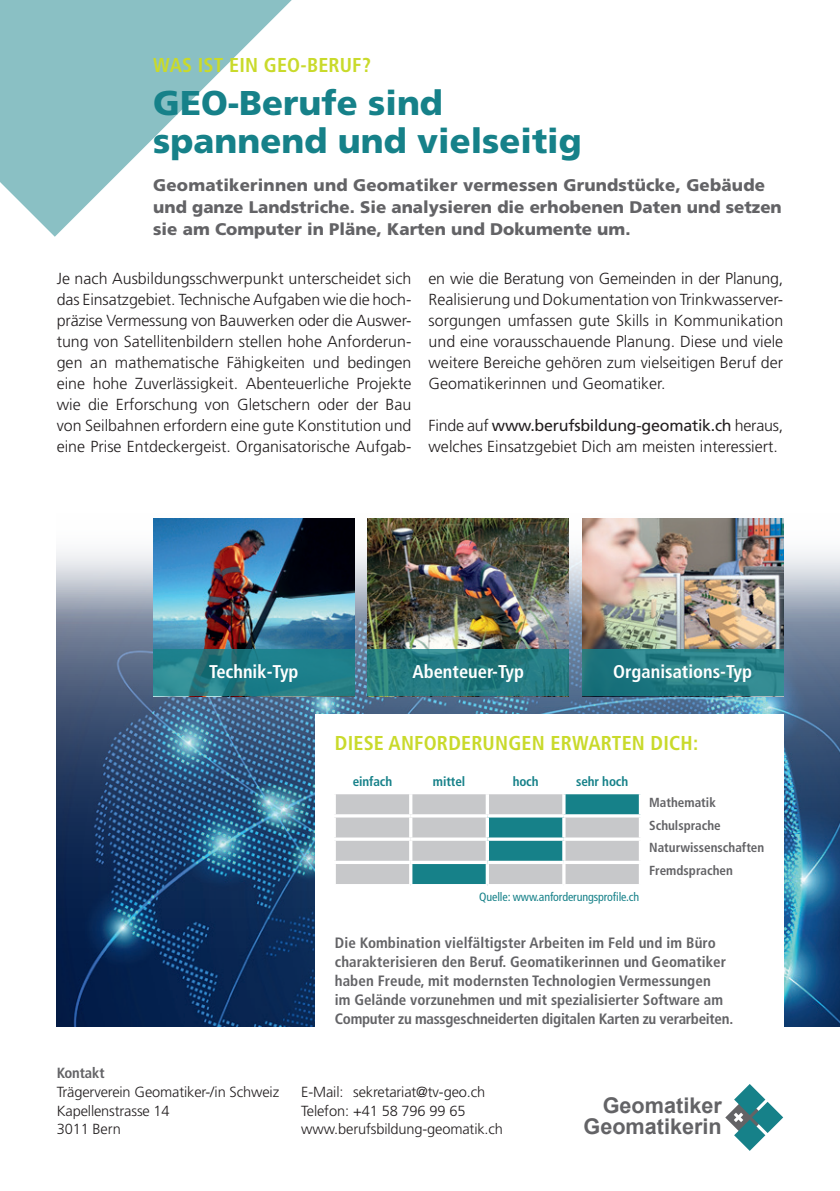
<style>
.page{position:relative;width:840px;height:1191px;background:#fff}
.page>*{position:absolute;margin:0;border:0;box-sizing:border-box;transform-origin:0 0}
.t1{font:900 34.4px/38.8px "Frutiger LT Std";color:#168189}
.t2{font:700 21.6px/21.6px "Arial";color:#636366;text-align:right}
.t3{font:700 condensed 20px "Frutiger LT Std";letter-spacing:.01em;color:#c9da2b}
.t4{font:700 condensed 18.4px "Frutiger LT Std";color:#fff}
.t5{font:900 16.8px/22px "Frutiger LT Std";color:#636366}
.t6{font:300 16px/21px "Frutiger LT Std";color:#231f20;text-align:justify}
.t7{font:700 condensed 15px/19px "Frutiger LT Std";letter-spacing:.005em;color:#636366}
.t8{font:700 condensed 14.8px "Frutiger LT Std";letter-spacing:-.01em;color:#636366}
.t9{font:300 14.6px/18.8px "Frutiger LT Std";letter-spacing:-.01em;color:#231f20}
.t10{font:700 condensed 13.2px/22.8px "Frutiger LT Std";color:#636366}
.t11{font:700 condensed 13.2px "Frutiger LT Std";letter-spacing:-.01em;color:#168189}
.t12{font:condensed 12px "Frutiger LT Std";letter-spacing:-.01em;color:#168189}
.s1{font-weight:400}
</style>
<div class="page">
<img style="left:57px;top:634px;width:782px;height:392px">
<svg style="left:56px;top:518px;width:783px;height:116px"></svg>
<svg style="left:0;top:0;width:292px;height:237px;fill:#8ac0c4"></svg>
<svg style="left:725px;top:1084px;width:57px;height:66px"></svg>
<img style="left:367px;top:518px;width:201px;height:131px">
<svg style="left:367px;top:649px;width:201px;height:47px;background:#247a7f"></svg>
<img style="left:153px;top:518px;width:201px;height:131px">
<svg style="left:153px;top:649px;width:201px;height:47px;background:#227e88"></svg>
<img style="left:582px;top:518px;width:200px;height:131px">
<svg style="left:582px;top:649px;width:200px;height:47px;background:#257d84"></svg>
<div style="left:315px;top:714px;width:467px;height:340px;background:#fff"></div>
<svg style="left:335px;top:794px;width:303px;height:90px;background:#9db8bb"></svg>
<hr style="left:409px;top:794px;width:3px;height:20px;background:#fff">
<hr style="left:485px;top:794px;width:3px;height:20px;background:#fff">
<hr style="left:562px;top:794px;width:3px;height:20px;background:#fff">
<hr style="left:409px;top:817px;width:3px;height:20px;background:#fff">
<hr style="left:485px;top:817px;width:3px;height:20px;background:#fff">
<hr style="left:562px;top:817px;width:3px;height:20px;background:#fff">
<hr style="left:409px;top:840px;width:3px;height:20px;background:#fff">
<hr style="left:485px;top:840px;width:3px;height:20px;background:#fff">
<hr style="left:562px;top:840px;width:3px;height:20px;background:#fff">
<hr style="left:409px;top:864px;width:3px;height:20px;background:#fff">
<hr style="left:485px;top:864px;width:3px;height:20px;background:#fff">
<hr style="left:562px;top:864px;width:3px;height:20px;background:#fff">
<hr style="left:332px;top:814px;width:78px;height:3px;background:#fff">
<hr style="left:410px;top:814px;width:77px;height:3px;background:#fff">
<hr style="left:487px;top:814px;width:76px;height:3px;background:#fff">
<hr style="left:563px;top:814px;width:78px;height:3px;background:#fff">
<hr style="left:332px;top:837px;width:78px;height:3px;background:#fff">
<hr style="left:410px;top:837px;width:77px;height:3px;background:#fff">
<hr style="left:487px;top:837px;width:76px;height:3px;background:#fff">
<hr style="left:563px;top:837px;width:78px;height:3px;background:#fff">
<svg style="left:335px;top:860px;width:75px;height:4px"></svg>
<svg style="left:410px;top:860px;width:77px;height:4px"></svg>
<svg style="left:487px;top:860px;width:76px;height:4px"></svg>
<svg style="left:563px;top:860px;width:76px;height:4px"></svg>
<p class="t3" style="left:153px;top:53px;width:219px">WAS IST EIN GEO-BERUF?</p>
<h1 class="t1" style="left:153px;top:83px;width:430px">GEO-Berufe sind spannend und vielseitig</h1>
<p class="t5" style="left:153px;top:174px;width:629px">Geomatikerinnen und Geomatiker vermessen Grundstücke, Gebäude und ganze Landstriche. Sie analysieren die erhobenen Daten und setzen sie am Computer in Pläne, Karten und Dokumente um.</p>
<p class="t6" style="left:57px;top:268px;width:356px">Je nach Ausbildungsschwerpunkt unterscheidet sich das Einsatzgebiet. Technische Aufgaben wie die hoch&shy;präzise Vermessung von Bauwerken oder die Auswer&shy;tung von Satellitenbildern stellen hohe Anforderun&shy;gen an mathematische Fähigkeiten und bedingen eine hohe Zuverlässigkeit. Abenteuerliche Projekte wie die Erforschung von Gletschern oder der Bau von Seilbahnen erfordern eine gute Konstitution und eine Prise Entdeckergeist. Organisatorische Aufgab-</p>
<p class="t6" style="left:428px;top:268px;width:356px">en wie die Beratung von Gemeinden in der Planung, Realisierung und Dokumentation von Trinkwasserver&shy;sorgungen umfassen gute Skills in Kommunikation und eine vorausschauende Planung. Diese und viele weitere Bereiche gehören zum vielseitigen Beruf der Geomatikerinnen und Geomatiker.</p>
<p class="t6" style="left:428px;top:415px;width:356px">Finde auf <span class="s1">www.berufsbildung-geomatik.ch</span> heraus, welches Einsatzgebiet Dich am meisten interessiert.</p>
<p class="t4" style="left:209px;top:661px;width:91px">Technik-Typ</p>
<p class="t4" style="left:412px;top:661px;width:113px">Abenteuer-Typ</p>
<p class="t4" style="left:613px;top:661px;width:140px">Organisations-Typ</p>
<p class="t3" style="left:334px;top:731px;width:365px">DIESE ANFORDERUNGEN ERWARTEN DICH:</p>
<p class="t11" style="left:352px;top:773px;width:41px">einfach</p>
<p class="t11" style="left:432px;top:773px;width:34px">mittel</p>
<p class="t11" style="left:512px;top:773px;width:27px">hoch</p>
<p class="t11" style="left:576px;top:773px;width:54px">sehr hoch</p>
<p class="t12" style="left:479px;top:890px;width:161px">Quelle: www.anforderungsprofile.ch</p>
<p class="t10" style="left:648px;top:791px;width:117px">Mathematik<br>Schulsprache<br>Naturwissenschaften<br>Fremdsprachen</p>
<p class="t8" style="left:57px;top:1064px;width:49px">Kontakt</p>
<p class="t9" style="left:57px;top:1082px;width:224px">Trägerverein Geomatiker-/in Schweiz<br>Kapellenstrasse 14<br>3011 Bern</p>
<p class="t7" style="left:334px;top:933px;width:399px">Die Kombination vielfältigster Arbeiten im Feld und im Büro charakterisieren den Beruf. Geomatikerinnen und Geomatiker haben Freude, mit modernsten Technologien Vermessungen<br>im Gelände vorzunehmen und mit spezialisierter Software am Computer zu massgeschneiderten digitalen Karten zu verarbeiten.</p>
<p class="t9" style="left:301px;top:1082px;width:203px">E-Mail: sekretariat@tv-geo.ch<br>Telefon: +41 58 796 99 65 www.berufsbildung-geomatik.ch</p>
<h2 class="t2" style="left:583px;top:1095px;width:140px">Geomatiker<br>Geomatikerin</h2>
</div>
